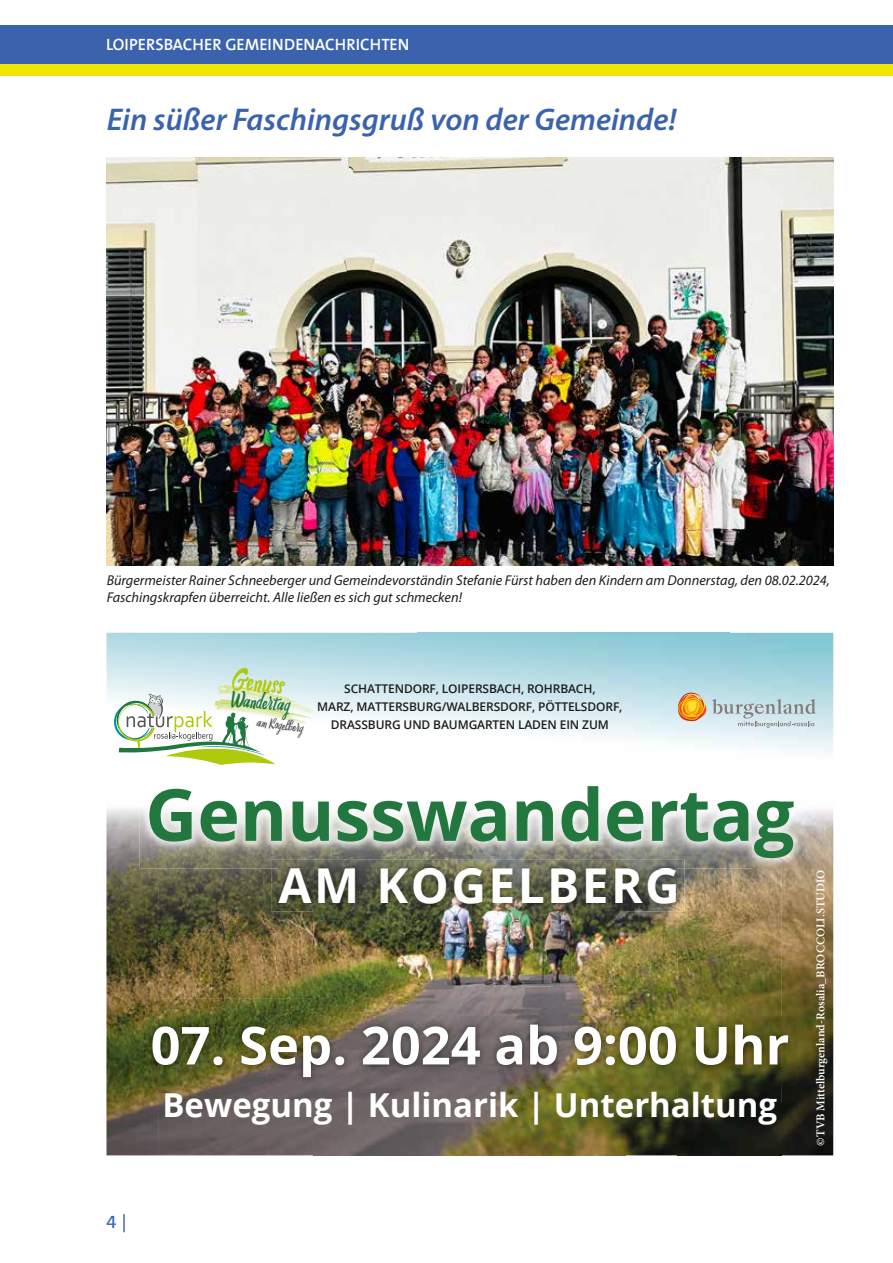
<style>
.page{position:relative;width:893px;height:1263px;background:#fff}
.page>*{position:absolute;margin:0;border:0;box-sizing:border-box;transform-origin:0 0}
.t1{font:700 72px "Open Sans";color:#22773f}
.t2{font:700 52.5px "Open Sans";color:#fff}
.t3{font:700 48px "Open Sans";letter-spacing:.05em;color:#fff}
.t4{font:700 33px "Open Sans";color:#fff}
.t5{font:italic 600 31.5px "Myriad Pro";color:#3b63ad}
.t6{font:23.55px "Befolk";color:#afca0b;scale:.82 1}
.t7{font:18px "Formata";color:#3b63ad}
.t8{font:17.25px "Befolk";color:#22773f;scale:.82 1}
.t9{font:600 16.5px "The Sans B6";color:#fff}
.t10{font:italic 14.25px/17.1px "Myriad Pro";color:#1d1d1b}
.t11{font:600 12px/18px "Open Sans";letter-spacing:-.01em;color:#1d1d1b;text-align:center}
.t12{font:600 12px "Minion Pro";letter-spacing:-.005em;color:#fff}
.t13{font:11.25px "Befolk";color:#575756;scale:.82 1}
</style>
<div class="page">
<div style="left:0;top:63px;width:893px;height:12px;background:#f2e600"></div>
<div style="left:0;top:25px;width:893px;height:38px;background:#3b63ad"></div>
<img style="left:106px;top:633px;width:52px;height:522px">
<img style="left:782px;top:809px;width:51px;height:346px">
<img style="left:158px;top:868px;width:156px;height:287px">
<img style="left:678px;top:868px;width:104px;height:287px">
<img style="left:314px;top:911px;width:312px;height:105px">
<img style="left:626px;top:911px;width:52px;height:244px">
<img style="left:314px;top:1085px;width:312px;height:70px">
<img style="left:107px;top:633px;width:155px;height:145px">
<img style="left:271px;top:868px;width:414px;height:43px">
<img style="left:278px;top:868px;width:398px;height:35px">
<img style="left:144px;top:1016px;width:652px;height:69px">
<img style="left:140px;top:776px;width:663px;height:92px">
<svg style="left:678px;top:693px;width:27px;height:28px"></svg>
<svg style="left:712px;top:699px;width:104px;height:29px;background:#bfd0d5"></svg>
<svg style="left:114px;top:684px;width:199px;height:81px"></svg>
<img style="left:107px;top:157px;width:727px;height:409px">
<p class="t9" style="left:106px;top:36px;width:305px">LOIPERSBACHER GEMEINDENACHRICHTEN</p>
<h3 class="t5" style="left:107px;top:99px;width:571px">Ein süßer Faschingsgruß von der Gemeinde!</h3>
<p class="t10" style="left:107px;top:571px;width:725px">Bürgermeister Rainer Schneeberger und Gemeindevorständin Stefanie Fürst haben den Kindern am Donnerstag, den 08.02.2024,<br>Faschingskrapfen überreicht. Alle ließen es sich gut schmecken!</p>
<h3 class="t6" style="left:232px;top:667px;width:66px;rotate:5deg">Genuss</h3>
<p class="t8" style="left:230px;top:690px;width:75px;rotate:5deg">Wandertag</p>
<p class="t13" style="left:258px;top:716px;width:59px;rotate:8deg">am Kogelberg</p>
<p class="t11" style="left:317px;top:679px;width:307px">SCHATTENDORF, LOIPERSBACH, ROHRBACH,<br>MARZ, MATTERSBURG/WALBERSDORF, PÖTTELSDORF,<br>DRASSBURG UND BAUMGARTEN LADEN EIN ZUM</p>
<h1 class="t1" style="left:145px;top:764px;width:651px">Genusswandertag</h1>
<h3 class="t3" style="left:278px;top:851px;width:403px">AM KOGELBERG</h3>
<h2 class="t2" style="left:151px;top:1008px;width:640px">07. Sep. 2024 ab 9:00 Uhr</h2>
<h3 class="t4" style="left:162px;top:1082px;width:616px">Bewegung | Kulinarik | Unterhaltung</h3>
<p class="t12" style="left:812px;top:1146px;width:277px;rotate:-90deg">©TVB Mittelburgenland-Rosalia_BROCCOLI.STUDIO</p>
<p class="t7" style="left:106px;top:1210px;width:21px">4 |</p>
</div>
